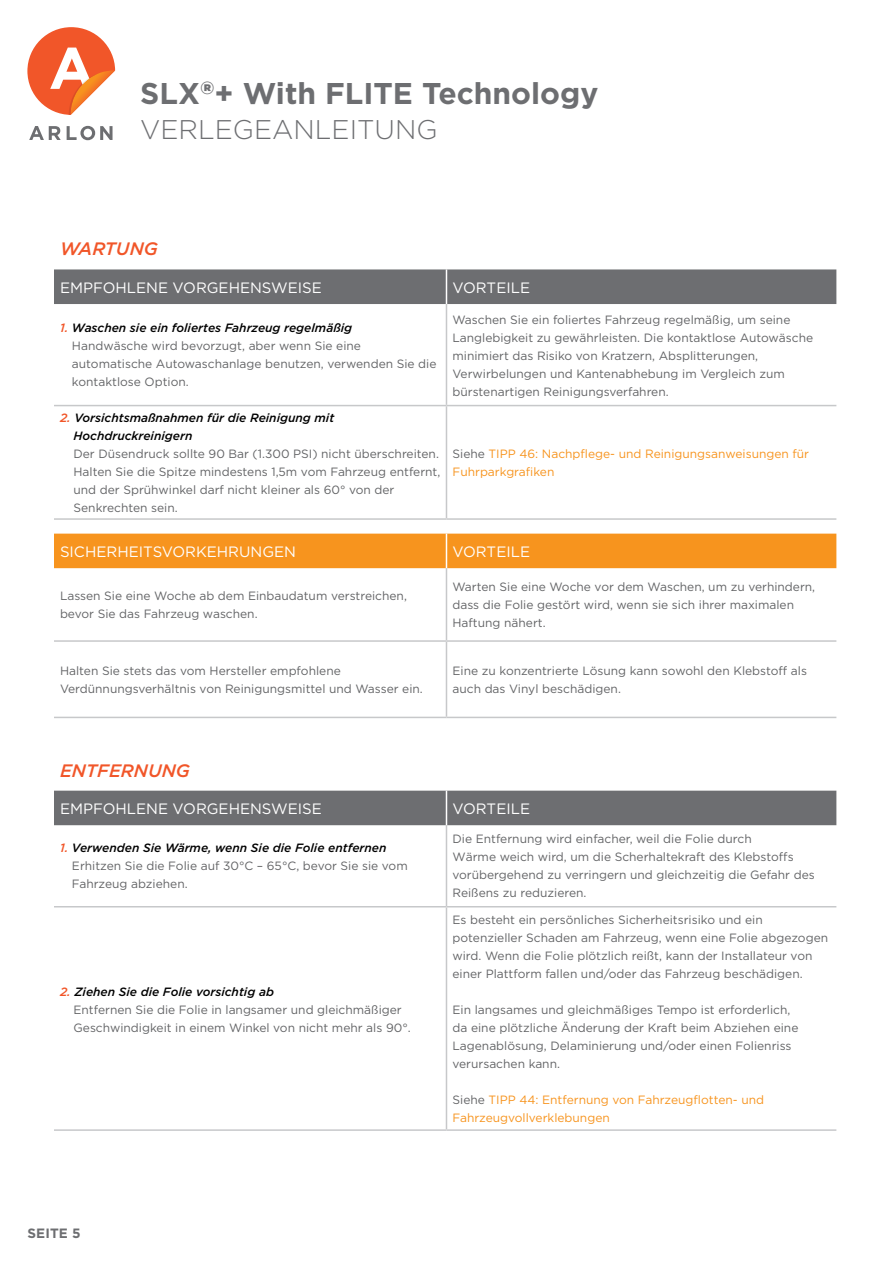
<style>
.page{position:relative;width:893px;height:1263px;background:#fff}
.page>*{position:absolute;margin:0;border:0;box-sizing:border-box;transform-origin:0 0}
.t1{font:700 30px "Gotham";color:#6d6e71}
.t2{font:300 27px "Gotham";color:#6d6e71}
.t3{font:italic 500 18px "Gotham";color:#f15629}
.t4{font:15px "Gotham";color:#fff}
.t5{font:700 13.5px "Gotham";letter-spacing:.01em;color:#6d6e71}
.t6{font:12px/18px "Gotham";color:#636466}
.t7{font:12px/18px "Gotham";color:#f7941e}
.t8{font:italic 500 12px/18px "Gotham";color:#000}
.s1{font-weight:500;font-style:italic;color:#f15629}
.s2{font-weight:500;font-style:italic;color:#000}
.s3{color:#f15629}
.s4{color:#636466}
</style>
<div class="page">
<svg style="left:29px;top:126px;width:32px;height:14px"></svg>
<svg style="left:67px;top:126px;width:46px;height:14px"></svg>
<svg style="left:27px;top:27px;width:88px;height:88px"></svg>
<div style="left:54px;top:269px;width:782px;height:35px;background:#6d6e71"></div>
<hr style="left:446px;top:269px;width:1px;height:35px;background:#fff">
<hr style="left:54px;top:405px;width:392px;height:1px;background:#c7c8ca">
<hr style="left:446px;top:405px;width:390px;height:1px;background:#c7c8ca">
<hr style="left:54px;top:518px;width:392px;height:2px;background:#c7c8ca">
<hr style="left:446px;top:518px;width:390px;height:2px;background:#c7c8ca">
<hr style="left:446px;top:304px;width:1px;height:101px;background:#c7c8ca">
<hr style="left:446px;top:406px;width:1px;height:112px;background:#c7c8ca">
<div style="left:54px;top:534px;width:782px;height:34px;background:#f7941e"></div>
<hr style="left:446px;top:534px;width:1px;height:34px;background:#fff">
<hr style="left:54px;top:640px;width:392px;height:2px;background:#c7c8ca">
<hr style="left:446px;top:640px;width:390px;height:2px;background:#c7c8ca">
<hr style="left:54px;top:717px;width:392px;height:1px;background:#c7c8ca">
<hr style="left:446px;top:717px;width:390px;height:1px;background:#c7c8ca">
<hr style="left:446px;top:568px;width:1px;height:72px;background:#c7c8ca">
<hr style="left:446px;top:642px;width:1px;height:75px;background:#c7c8ca">
<div style="left:54px;top:791px;width:782px;height:34px;background:#6d6e71"></div>
<hr style="left:54px;top:906px;width:392px;height:1px;background:#c7c8ca">
<hr style="left:446px;top:906px;width:390px;height:1px;background:#c7c8ca">
<hr style="left:446px;top:791px;width:1px;height:34px;background:#fff">
<hr style="left:54px;top:1129px;width:392px;height:2px;background:#c7c8ca">
<hr style="left:446px;top:1129px;width:390px;height:2px;background:#c7c8ca">
<hr style="left:446px;top:825px;width:1px;height:81px;background:#c7c8ca">
<hr style="left:446px;top:907px;width:1px;height:222px;background:#c7c8ca">
<h1 class="t1" style="left:140px;top:76px;width:460px">SLX<sup>®</sup>+ With FLITE Technology</h1>
<h2 class="t2" style="left:140px;top:112px;width:299px">VERLEGEANLEITUNG</h2>
<h3 class="t3" style="left:60px;top:237px;width:99px">WARTUNG</h3>
<p class="t4" style="left:60px;top:279px;width:263px">EMPFOHLENE VORGEHENSWEISE</p>
<p class="t4" style="left:452px;top:279px;width:79px">VORTEILE</p>
<p class="t6" style="left:72px;top:319px;width:366px;text-indent:-12px"><span class="s1">1.</span> <span class="s2">Waschen sie ein foliertes Fahrzeug regelmäßig<br></span>Handwäsche wird bevorzugt, aber wenn Sie eine automatische Autowaschanlage benutzen, verwenden Sie die kontaktlose Option.</p>
<p class="t6" style="left:452px;top:310px;width:362px">Waschen Sie ein foliertes Fahrzeug regelmäßig, um seine Langlebigkeit zu gewährleisten. Die kontaktlose Autowäsche minimiert das Risiko von Kratzern, Absplitterungen, Verwirbelungen und Kantenabhebung im Vergleich zum bürstenartigen Reinigungsverfahren.</p>
<p class="t8" style="left:74px;top:409px;width:262px;text-indent:-14px"><span class="s3">2.</span> Vorsichtsmaßnahmen für die Reinigung mit<br>Hochdruckreinigern</p>
<p class="t6" style="left:74px;top:445px;width:368px">Der Düsendruck sollte 90 Bar (1.300 PSI) nicht überschreiten.<br>Halten Sie die Spitze mindestens 1,5m vom Fahrzeug entfernt, und der Sprühwinkel darf nicht kleiner als 60° von der Senkrechten sein.</p>
<p class="t7" style="left:452px;top:445px;width:358px"><span class="s4">Siehe</span> TIPP 46: Nachpflege- und Reinigungsanweisungen für<br>Fuhrparkgrafiken</p>
<p class="t4" style="left:60px;top:543px;width:238px">SICHERHEITSVORKEHRUNGEN</p>
<p class="t4" style="left:452px;top:543px;width:79px">VORTEILE</p>
<p class="t6" style="left:60px;top:587px;width:348px">Lassen Sie eine Woche ab dem Einbaudatum verstreichen, bevor Sie das Fahrzeug waschen.</p>
<p class="t6" style="left:452px;top:578px;width:364px">Warten Sie eine Woche vor dem Waschen, um zu verhindern, dass die Folie gestört wird, wenn sie sich ihrer maximalen<br>Haftung nähert.</p>
<p class="t6" style="left:60px;top:661px;width:364px">Halten Sie stets das vom Hersteller empfohlene<br>Verdünnungsverhältnis von Reinigungsmittel und Wasser ein.</p>
<p class="t6" style="left:452px;top:661px;width:356px">Eine zu konzentrierte Lösung kann sowohl den Klebstoff als auch das Vinyl beschädigen.</p>
<h3 class="t3" style="left:60px;top:758px;width:132px">ENTFERNUNG</h3>
<p class="t4" style="left:60px;top:800px;width:263px">EMPFOHLENE VORGEHENSWEISE</p>
<p class="t4" style="left:452px;top:800px;width:79px">VORTEILE</p>
<p class="t6" style="left:72px;top:839px;width:337px;text-indent:-12px"><span class="s1">1.</span> <span class="s2">Verwenden Sie Wärme, wenn Sie die Folie entfernen<br></span>Erhitzen Sie die Folie auf 30°C – 65°C, bevor Sie sie vom<br>Fahrzeug abziehen.</p>
<p class="t6" style="left:452px;top:830px;width:364px">Die Entfernung wird einfacher, weil die Folie durch<br>Wärme weich wird, um die Scherhaltekraft des Klebstoffs vorübergehend zu verringern und gleichzeitig die Gefahr des Reißens zu reduzieren.</p>
<p class="t6" style="left:74px;top:983px;width:339px;text-indent:-14px"><span class="s1">2.</span> <span class="s2">Ziehen Sie die Folie vorsichtig ab<br></span>Entfernen Sie die Folie in langsamer und gleichmäßiger<br>Geschwindigkeit in einem Winkel von nicht mehr als 90°.</p>
<p class="t5" style="left:27px;top:1225px;width:55px">SEITE 5</p>
<p class="t6" style="left:452px;top:911px;width:377px">Es besteht ein persönliches Sicherheitsrisiko und ein potenzieller Schaden am Fahrzeug, wenn eine Folie abgezogen wird. Wenn die Folie plötzlich reißt, kann der Installateur von einer Plattform fallen und/oder das Fahrzeug beschädigen.</p>
<p class="t6" style="left:452px;top:1001px;width:347px">Ein langsames und gleichmäßiges Tempo ist erforderlich, da eine plötzliche Änderung der Kraft beim Abziehen eine Lagenablösung, Delaminierung und/oder einen Folienriss verursachen kann.</p>
<p class="t7" style="left:452px;top:1091px;width:313px"><span class="s4">Siehe</span> TIPP 44: Entfernung von Fahrzeugflotten- und<br>Fahrzeugvollverklebungen</p>
</div>
